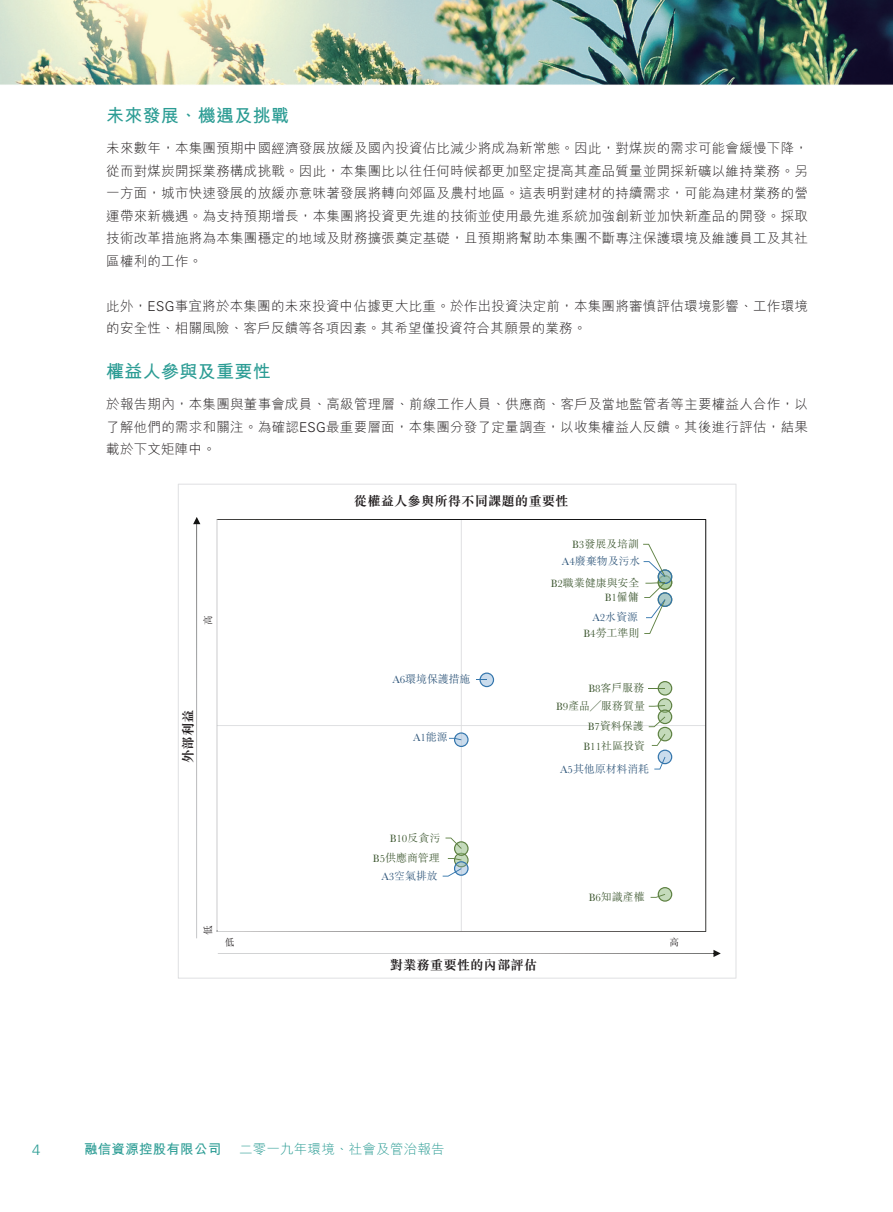
<style>
.page{position:relative;width:893px;height:1212px;background:#fff}
.page>*{position:absolute;margin:0;border:0;box-sizing:border-box;transform-origin:0 0}
.t1{font:18px "M Hei HK Bold E Ten B5 H";letter-spacing:.015em;color:#2b9c94}
.t2{font:300 15px "Univers LT Std";color:#2b9c94}
.t3{font:13.5px/22.5px "M Hei HK Light E Ten B5 H";letter-spacing:.02em;color:#231f20;text-align:justify}
.t4{font:13.5px "M Hei HK Light E Ten B5 H";letter-spacing:.015em;color:#2b9c94}
.t5{font:13.5px "M Hei HK Bold E Ten B5 H";letter-spacing:.015em;color:#2b9c94}
.t6{font:13.35px "M Sung HK Bold E Ten B5 H";color:#231f20}
.t7{font:10.95px/17.9px "M Sung HK Light E Ten B5 H";color:#3c562f;text-align:right}
.t8{font:10.95px "M Sung HK Light E Ten B5 H";letter-spacing:-.005em;color:#2e557a}
.t9{font:9.75px "M Sung HK Light E Ten B5 H";color:#231f20}
.s1{font-family:"Univers LT Std";font-weight:300}
</style>
<div class="page">
<img style="left:0;top:0;width:893px;height:979px">
<svg style="left:178px;top:484px;width:558px;height:494px"></svg>
<svg style="left:218px;top:950px;width:503px;height:7px"></svg>
<svg style="left:193px;top:517px;width:7px;height:421px"></svg>
<h1 class="t1" style="left:106px;top:109px;width:184px">未來發展、機遇及挑戰</h1>
<p class="t3" style="left:106px;top:139px;width:703px">未來數年，本集團預期中國經濟發展放緩及國內投資佔比減少將成為新常態。因此，對煤炭的需求可能會緩慢下降，從而對煤炭開採業務構成挑戰。因此，本集團比以往任何時候都更加堅定提高其產品質量並開採新礦以維持業務。另一方面，城市快速發展的放緩亦意味著發展將轉向郊區及農村地區。這表明對建材的持續需求，可能為建材業務的營運帶來新機遇。為支持預期增長，本集團將投資更先進的技術並使用最先進系統加強創新並加快新產品的開發。採取技術改革措施將為本集團穩定的地域及財務擴張奠定基礎，且預期將幫助本集團不斷專注保護環境及維護員工及其社區權利的工作。</p>
<p class="t3" style="left:106px;top:296px;width:703px">此外，<span class="s1">ESG</span>事宜將於本集團的未來投資中佔據更大比重。於作出投資決定前，本集團將審慎評估環境影響、工作環境的安全性、相關風險、客戶反饋等各項因素。其希望僅投資符合其願景的業務。</p>
<h1 class="t1" style="left:106px;top:365px;width:166px">權益人參與及重要性</h1>
<p class="t3" style="left:106px;top:395px;width:703px">於報告期內，本集團與董事會成員、高級管理層、前線工作人員、供應商、客戶及當地監管者等主要權益人合作，以了解他們的需求和關注。為確認<span class="s1">ESG</span>最重要層面，本集團分發了定量調查，以收集權益人反饋。其後進行評估，結果載於下文矩陣中。</p>
<p class="t6" style="left:354px;top:496px;width:216px">從權益人參與所得不同課題的重要性</p>
<p class="t7" style="left:572px;top:536px;width:68px">B3發展及培訓</p>
<p class="t8" style="left:562px;top:557px;width:80px">A4廢棄物及污水</p>
<p class="t7" style="left:551px;top:575px;width:90px">B2職業健康與安全</p>
<p class="t9" style="left:204px;top:625px;width:11px;rotate:-90deg">高</p>
<p class="t6" style="left:183px;top:763px;width:55px;rotate:-90deg">外部利益</p>
<p class="t8" style="left:392px;top:675px;width:80px">A6環境保護措施</p>
<p class="t8" style="left:413px;top:732px;width:36px">A1能源</p>
<p class="t7" style="left:605px;top:590px;width:36px">B1僱傭</p>
<p class="t8" style="left:592px;top:613px;width:47px">A2水資源</p>
<p class="t7" style="left:583px;top:626px;width:57px">B4勞工準則</p>
<p class="t7" style="left:556px;top:680px;width:90px">B8客戶服務<br>B9產品╱服務質量</p>
<p class="t7" style="left:588px;top:719px;width:57px">B7資料保護</p>
<p class="t7" style="left:583px;top:739px;width:63px">B11社區投資</p>
<p class="t8" style="left:560px;top:764px;width:90px">A5其他原材料消耗</p>
<p class="t9" style="left:204px;top:935px;width:11px;rotate:-90deg">低</p>
<p class="t7" style="left:390px;top:830px;width:52px">B10反貪污</p>
<p class="t7" style="left:373px;top:851px;width:68px">B5供應商管理</p>
<p class="t8" style="left:381px;top:872px;width:58px">A3空氣排放</p>
<p class="t7" style="left:589px;top:889px;width:57px">B6知識產權</p>
<p class="t9" style="left:225px;top:938px;width:11px">低</p>
<p class="t9" style="left:669px;top:938px;width:11px">高</p>
<p class="t6" style="left:390px;top:960px;width:149px">對業務重要性的內部評估</p>
<p class="t2" style="left:32px;top:1143px;width:10px">4</p>
<p class="t5" style="left:84px;top:1144px;width:139px">融信資源控股有限公司</p>
<p class="t4" style="left:239px;top:1144px;width:207px">二零一九年環境、社會及管治報告</p>
</div>
